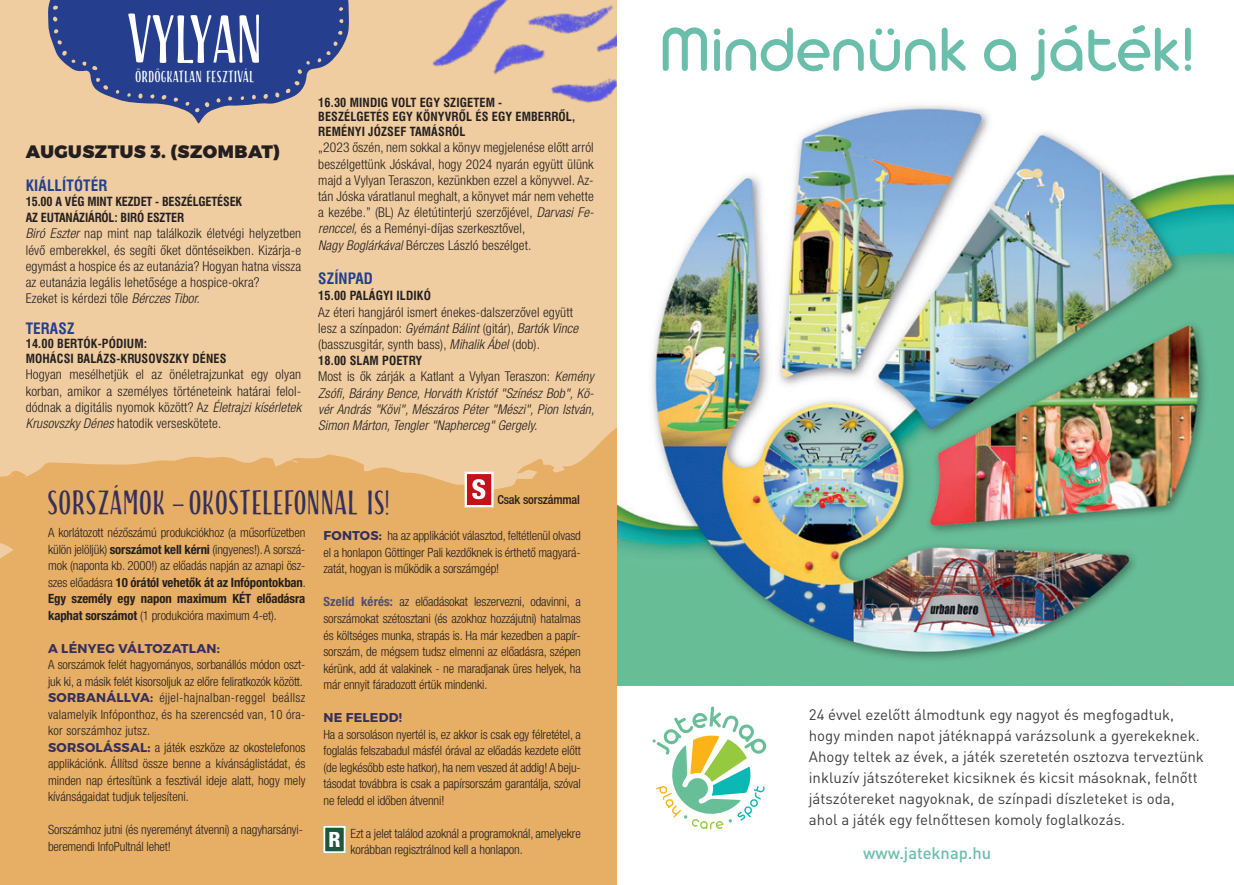
<style>
.page{position:relative;width:1234px;height:885px;background:#fff}
.page>*{position:absolute;margin:0;border:0;box-sizing:border-box;transform-origin:0 0}
.t1{font:900 77.7px "Storyteller Sans";letter-spacing:-.03em;color:#fff}
.t2{font:67.5px "Arista Pro Trial";color:#6cbeac}
.t3{font:900 39px "Storyteller Sans";letter-spacing:-.005em;color:#34305b}
.t4{font:800 condensed 21px "Helvetica Neue LT Pro";color:#fff}
.t5{font:900 18.45px "Storyteller Sans";color:#fff}
.t6{font:900 18px "Montserrat";letter-spacing:.03em;color:#231f20}
.t7{font:500 16.5px "DIN Pro";color:#6cbeac}
.t8{font:700 15.3px "Swiss 721 Cn PFL";letter-spacing:.01em;color:#253f8e}
.t9{font:15px/21px "DIN Pro";color:#3e3e3f}
.t10{font:300 condensed 13.5px/16.2px "Helvetica Neue LT Pro";letter-spacing:.01em;color:#231f20;text-align:justify}
.t11{font:italic 300 condensed 13.5px/16.2px "Helvetica Neue LT Pro";letter-spacing:.01em;color:#231f20;text-align:justify}
.t12{font:300 condensed 12.75px/16.5px "Helvetica Neue LT Pro";letter-spacing:-.01em;color:#231f20;text-align:justify}
.t13{font:700 12.75px "Montserrat";letter-spacing:.02em;color:#34305b}
.t14{font:500 condensed 12.45px "Helvetica Neue LT";letter-spacing:-.01em;color:#231f20}
.t15{font:700 12.3px/14.7px "Swiss 721 Cn PFL";letter-spacing:.01em;color:#231f20}
.t16{font:700 12.3px "Swiss 721 Cn PFL";letter-spacing:-.01em;color:#231f20}
.s1{font-style:italic}
.s2{font-style:normal}
.s3{font-weight:700}
.s4{font-family:"Montserrat";font-weight:700;font-stretch:normal;color:#34305b}
.s5{font-weight:700;color:#514d73}
</style>
<div class="page">
<div style="left:0;top:0;width:617px;height:884px;background:#f0cda0"></div>
<img style="left:432px;top:0;width:185px;height:103px">
<svg style="left:0;top:428px;width:617px;height:456px;background:#e7b069"></svg>
<div style="left:464px;top:471px;width:29px;height:36px;background:#c4121a;border:2px solid #fff"></div>
<svg style="left:472px;top:479px;width:13px;height:20px"></svg>
<div style="left:323px;top:825px;width:22px;height:27px;background:#21553e;border:2px solid #fff"></div>
<img style="left:617px;top:105px;width:616px;height:580px">
<svg style="left:652px;top:706px;width:114px;height:123px"></svg>
<svg style="left:48px;top:0;width:301px;height:124px"></svg>
<p class="t1" style="left:126px;top:-3px;width:138px">VYLYAN</p>
<p class="t5" style="left:135px;top:67px;width:121px">ÖRDÖGKATLAN FESZTIVÁL</p>
<p class="t6" style="left:26px;top:140px;width:256px">AUGUSZTUS 3. (SZOMBAT)</p>
<p class="t8" style="left:26px;top:176px;width:83px">KIÁLLÍTÓTÉR</p>
<p class="t16" style="left:26px;top:194px;width:218px">15.00 A VÉG MINT KEZDET - BESZÉLGETÉSEK</p>
<p class="t16" style="left:26px;top:210px;width:160px">AZ EUTANÁZIÁRÓL: BIRÓ ESZTER</p>
<p class="t10" style="left:26px;top:225px;width:277px"><span class="s1">Biró Eszter</span> nap mint nap találkozik életvégi helyzetben lévő emberekkel, és segíti őket döntéseikben. Kizárja-e egymást a hospice és az eutanázia? Hogyan hatna vissza az eutanázia legális lehetősége a hospice-okra?</p>
<p class="t10" style="left:26px;top:290px;width:175px">Ezeket is kérdezi tőle <span class="s1">Bérczes Tibor.</span></p>
<p class="t8" style="left:26px;top:319px;width:50px">TERASZ</p>
<p class="t15" style="left:26px;top:336px;width:123px">14.00 BERTÓK-PÓDIUM:</p>
<p class="t15" style="left:26px;top:351px;width:202px">MOHÁCSI BALÁZS-KRUSOVSZKY DÉNES</p>
<p class="t10" style="left:26px;top:366px;width:277px">Hogyan mesélhetjük el az önéletrajzunkat egy olyan korban, amikor a személyes történeteink határai felol&shy;dódnak a digitális nyomok között? Az <span class="s1">Életrajzi kísérletek Krusovszky Dénes</span> hatodik verseskötete.</p>
<p class="t15" style="left:318px;top:95px;width:185px">16.30 MINDIG VOLT EGY SZIGETEM -</p>
<p class="t15" style="left:318px;top:109px;width:258px">BESZÉLGETÉS EGY KÖNYVRŐL ÉS EGY EMBERRŐL,<br>REMÉNYI JÓZSEF TAMÁSRÓL</p>
<p class="t10" style="left:318px;top:139px;width:277px">„2023 őszén, nem sokkal a könyv megjelenése előtt arról beszélgettünk Jóskával, hogy 2024 nyarán együtt ülünk majd a Vylyan Teraszon, kezünkben ezzel a könyvvel. Az&shy;tán Jóska váratlanul meghalt, a könyvet már nem vehette a kezébe.” (BL) Az életútinterjú szerzőjével, <span class="s1">Darvasi Fe&shy;renccel,</span> és a Reményi-díjas szerkesztővel,</p>
<p class="t10" style="left:318px;top:236px;width:215px"><span class="s1">Nagy Boglárkával</span> Bérczes László beszélget.</p>
<p class="t8" style="left:318px;top:269px;width:56px">SZÍNPAD</p>
<p class="t15" style="left:318px;top:288px;width:114px">15.00 PALÁGYI ILDIKÓ</p>
<p class="t10" style="left:318px;top:303px;width:261px;text-align:left">Az éteri hangjáról ismert énekes-dalszerzővel együtt lesz a színpadon: <span class="s1">Gyémánt Bálint</span> (gitár), <span class="s1">Bartók Vince </span>(basszusgitár, synth bass), <span class="s1">Mihalik Ábel</span> (dob).</p>
<p class="t15" style="left:318px;top:353px;width:106px">18.00 SLAM POETRY</p>
<p class="t11" style="left:318px;top:369px;width:277px"><span class="s2">Most is ők zárják a Katlant a Vylyan Teraszon:</span> Kemény Zsófi, Bárány Bence, Horváth Kristóf "Színész Bob", Kö&shy;vér András "Kövi", Mészáros Péter "Mészi", Pion István, Simon Márton, Tengler "Napherceg" Gergely.</p>
<p class="t3" style="left:47px;top:481px;width:344px">SORSZÁMOK – OKOSTELEFONNAL IS!</p>
<p class="t12" style="left:48px;top:524px;width:259px">A korlátozott nézőszámú produkciókhoz (a műsorfüzetben külön jelöljük) <span class="s3">sorszámot kell kérni</span> (ingyenes!). A sorszá&shy;mok (naponta kb. 2000!) az előadás napján az aznapi ös - szes előadásra <span class="s3">10 órától vehetők át az Infópontokban</span>.<br><span class="s3">Egy személy egy napon maximum KÉT előadásra kaphat sorszámot</span> (1 produkcióra maximum 4-et).</p>
<p class="t13" style="left:48px;top:640px;width:173px">A LÉNYEG VÁLTOZATLAN:</p>
<p class="t12" style="left:48px;top:656px;width:259px">A sorszámok felét hagyományos, sorbanállós módon oszt&shy;juk ki, a másik felét kisorsoljuk az előre feliratkozók között.</p>
<p class="t12" style="left:48px;top:689px;width:259px"><span class="s4">SORBANÁLLVA:</span> éjjel-hajnalban-reggel beállsz valamelyik Infóponthoz, és ha szerencséd van, 10 óra&shy;kor sorszámhoz jutsz.</p>
<p class="t12" style="left:48px;top:738px;width:259px"><span class="s4">SORSOLÁSSAL:</span> a játék eszköze az okostelefonos applikációnk. Állítsd össze benne a kívánságlistádat, és minden nap értesítünk a fesztivál ideje alatt, hogy mely kívánságaidat tudjuk teljesíteni.</p>
<p class="t12" style="left:48px;top:821px;width:256px">Sorszámhoz jutni (és nyereményt átvenni) a nagyharsányi-</p>
<p class="t12" style="left:48px;top:837px;width:124px">beremendi InfoPultnál lehet!</p>
<p class="t14" style="left:497px;top:492px;width:84px">Csak sorszámmal</p>
<p class="t12" style="left:323px;top:527px;width:259px"><span class="s4">FONTOS:</span> ha az applikációt választod, feltétlenül olvasd el a honlapon Göttinger Pali kezdőknek is érthető magyará&shy;zatát, hogyan is működik a sorszámgép!</p>
<p class="t12" style="left:323px;top:593px;width:259px"><span class="s5">Szelíd kérés:</span> az előadásokat leszervezni, odavinni, a sorszámokat szétosztani (és azokhoz hozzájutni) hatalmas és költséges munka, strapás is. Ha már kezedben a papír&shy;sorszám, de mégsem tudsz elmenni az előadásra, szépen kérünk, add át valakinek - ne maradjanak üres helyek, ha már ennyit fáradozott értük mindenki.</p>
<p class="t13" style="left:323px;top:709px;width:80px">NE FELEDD!</p>
<p class="t12" style="left:323px;top:725px;width:259px">Ha a sorsoláson nyertél is, ez akkor is csak egy félretétel, a foglalás felszabadul másfél órával az előadás kezdete előtt (de legkésőbb este hatkor), ha nem veszed át addig! A beju&shy;tásodat továbbra is csak a papírsorszám garantálja, szóval ne feledd el időben átvenni!</p>
<p class="t12" style="left:350px;top:824px;width:232px">Ezt a jelet találod azoknál a programoknál, amelyekre korábban regisztrálnod kell a honlapon.</p>
<p class="t4" style="left:328px;top:826px;width:14px">R</p>
<p class="t2" style="left:658px;top:11px;width:538px">Mindenünk a játék!</p>
<p class="t9" style="left:808px;top:703px;width:396px">24 évvel ezelőtt álmodtunk egy nagyot és megfogadtuk, hogy minden napot játéknappá varázsolunk a gyerekeknek.<br>Ahogy teltek az évek, a játék szeretetén osztozva terveztünk inkluzív játszótereket kicsiknek és kicsit másoknak, felnőtt játszótereket nagyoknak, de színpadi díszleteket is oda, ahol a játék egy felnőttesen komoly foglalkozás.</p>
<p class="t7" style="left:863px;top:842px;width:129px">www.jateknap.hu</p>
</div>
